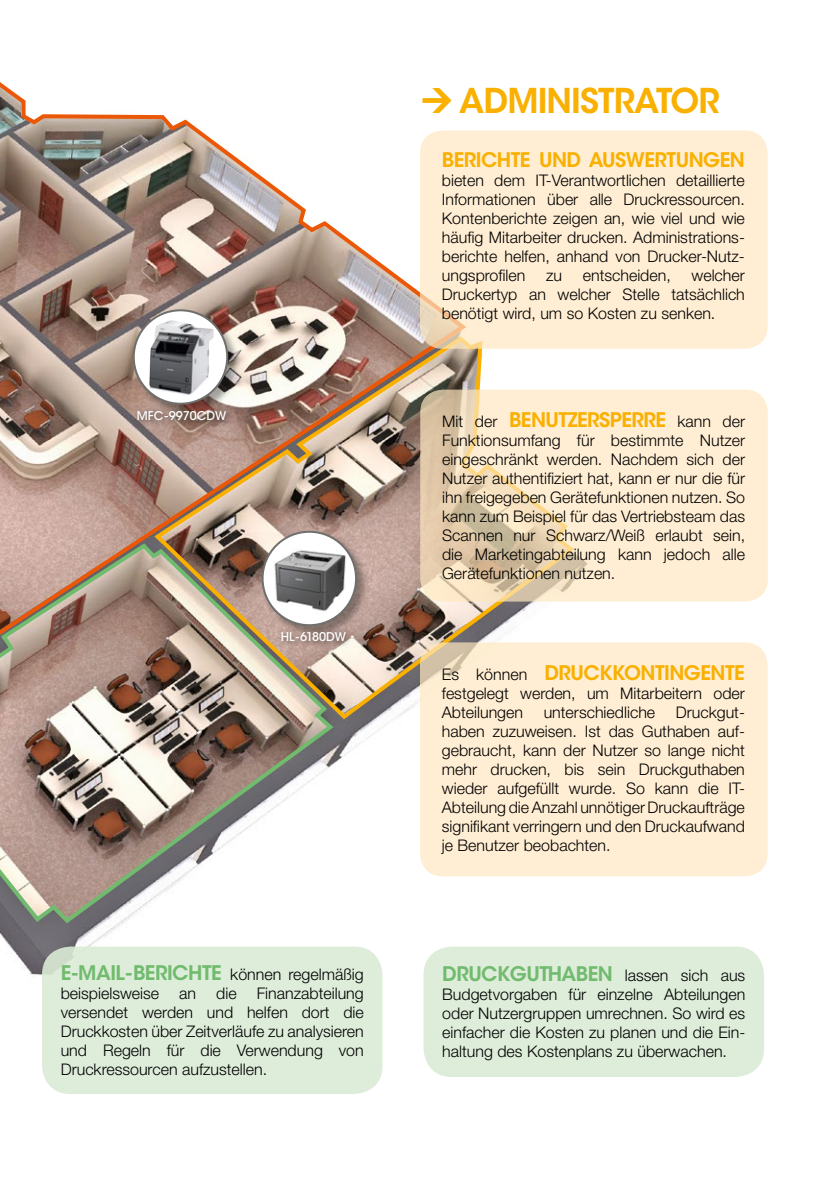
<style>
.page{position:relative;width:840px;height:1191px;background:#fff}
.page>*{position:absolute;margin:0;border:0;box-sizing:border-box;transform-origin:0 0}
.t1{font:600 34px "ITC Avant Garde Std";letter-spacing:-.025em;color:#f9b000}
.t2{font:600 20px "ITC Avant Garde Std";letter-spacing:-.025em;color:#f9b000}
.t3{font:600 20px "ITC Avant Garde Std";letter-spacing:-.025em;color:#71bb6f}
.t4{font:300 16px/19px "Helvetica Neue LT Pro";color:#000;text-align:justify}
.t5{font:500 12px "ITC Avant Garde Std";color:#fff}
.s1{font-family:"ITC Avant Garde Std";font-weight:600;font-size:20px;color:#71bb6f}
.s2{font-family:"Helvetica Neue LT Pro";font-weight:300;font-size:16px;color:#000}
</style>
<div class="page">
<img style="left:0;top:601px;width:718px;height:425px">
<img style="left:0;top:82px;width:427px;height:458px">
<svg style="left:0;top:540px;width:336px;height:386px"></svg>
<img style="left:152px;top:334px;width:425px;height:388px">
<div style="left:0;top:634px;width:6px;height:108px;background:#000;opacity:.35"></div>
<div style="left:261px;top:530px;width:108px;height:108px;background:#000;opacity:.35"></div>
<div style="left:262px;top:532px;width:94px;height:93px;background:#fff;border-radius:50%"></div>
<div style="left:261px;top:531px;width:96px;height:95px;border:2px solid #6f6f6e;border-radius:50%"></div>
<img style="left:268px;top:547px;width:79px;height:69px">
<div style="left:132px;top:309px;width:108px;height:108px;background:#000;opacity:.35"></div>
<div style="left:134px;top:310px;width:93px;height:94px;background:#fff;border-radius:50%"></div>
<div style="left:133px;top:309px;width:95px;height:96px;border:2px solid #6f6f6e;border-radius:50%"></div>
<img style="left:149px;top:320px;width:64px;height:75px">
<div style="left:132px;top:406px;width:101px;height:21px;background:#000;opacity:.65"></div>
<div style="left:276px;top:627px;width:76px;height:21px;background:#000;opacity:.65"></div>
<div style="left:42px;top:946px;width:340px;height:148px;background:#dbebd6;border-radius:28px"></div>
<div style="left:423px;top:946px;width:340px;height:131px;background:#dbebd6;border-radius:28px"></div>
<div style="left:420px;top:130px;width:347px;height:219px;background:#ffeed3;border-radius:23px"></div>
<svg style="left:420px;top:389px;width:347px;height:212px;background:#f6e3c6"></svg>
<div style="left:420px;top:642px;width:347px;height:234px;background:#ffeed3;border-radius:23px"></div>
<svg style="left:422px;top:88px;width:5px;height:25px"></svg>
<p class="t5" style="left:137px;top:408px;width:91px">MFC-9970CDW</p>
<p class="t5" style="left:281px;top:629px;width:66px">HL-6180DW</p>
<p class="t4" style="left:61px;top:964px;width:304px"><span class="s1">E-MAIL-BERICHTE</span> können regelmäßig beispielsweise</p>
<p class="t4" style="left:61px;top:983px;width:304px;text-indent:196px">Finanzabteilung versendet werden und helfen dort die Druckkosten über Zeitverläufe zu analysieren und Regeln für die Verwendung von Druckressourcen aufzustellen.</p>
<p class="t4" style="left:179px;top:983px;width:18px">an</p>
<p class="t4" style="left:216px;top:983px;width:22px">die</p>
<h1 class="t1" style="left:459px;top:79px;width:262px">ADMINISTRATOR</h1>
<p class="t2" style="left:441px;top:146px;width:304px">BERICHTE UND AUSWERTUNGEN</p>
<p class="t4" style="left:441px;top:170px;width:304px">bieten dem IT-Verantwortlichen detaillierte Informationen über alle Druckressourcen.<br>Kontenberichte zeigen an, wie viel und wie häufig Mitarbeiter drucken. Administrations&shy;berichte helfen, anhand von Drucker-Nutz&shy;ungsprofilen</p>
<p class="t4" style="left:441px;top:265px;width:304px;text-indent:249px">welcher Druckertyp an welcher Stelle tatsächlich benötigt wird, um so Kosten zu senken.</p>
<p class="t4" style="left:546px;top:265px;width:17px">zu</p>
<p class="t4" style="left:582px;top:265px;width:90px">entscheiden,</p>
<p class="t2" style="left:442px;top:407px;width:304px"><span class="s2">Mit der</span> BENUTZERSPERRE <span class="s2">kann der</span></p>
<p class="t4" style="left:442px;top:430px;width:304px">Funktionsumfang für bestimmte Nutzer eingeschränkt werden. Nachdem sich der Nutzer authentifiziert hat, kann er nur die für ihn freigegeben Gerätefunktionen nutzen. So kann zum Beispiel für das Vertriebsteam das Scannen nur Schwarz/Weiß erlaubt sein, die Marketingabteilung kann jedoch alle Gerätefunktionen nutzen.</p>
<p class="t2" style="left:441px;top:660px;width:304px"><span class="s2">Es können</span> DRUCKKONTINGENTE</p>
<p class="t4" style="left:441px;top:683px;width:304px">festgelegt werden, um Mitarbeitern oder<br>Abteilungen</p>
<p class="t4" style="left:441px;top:702px;width:304px;text-indent:234px">Druckgut&shy;haben zuzuweisen. Ist das Guthaben auf&shy;gebraucht, kann der Nutzer so lange nicht mehr drucken, bis sein Druckguthaben wieder aufgefüllt wurde. So kann die IT-Abteilung die Anzahl unnötiger Druckaufträge signifikant verringern und den Druckaufwand je Benutzer beobachten.</p>
<p class="t4" style="left:543px;top:702px;width:113px">unterschiedliche</p>
<p class="t3" style="left:442px;top:961px;width:304px">DRUCKGUTHABEN <span class="s2">lassen sich aus</span></p>
<p class="t4" style="left:442px;top:984px;width:304px">Budgetvorgaben für einzelne Abteilungen oder Nutzergruppen umrechnen. So wird es einfacher die Kosten zu planen und die Ein&shy;haltung des Kostenplans zu überwachen.</p>
</div>
